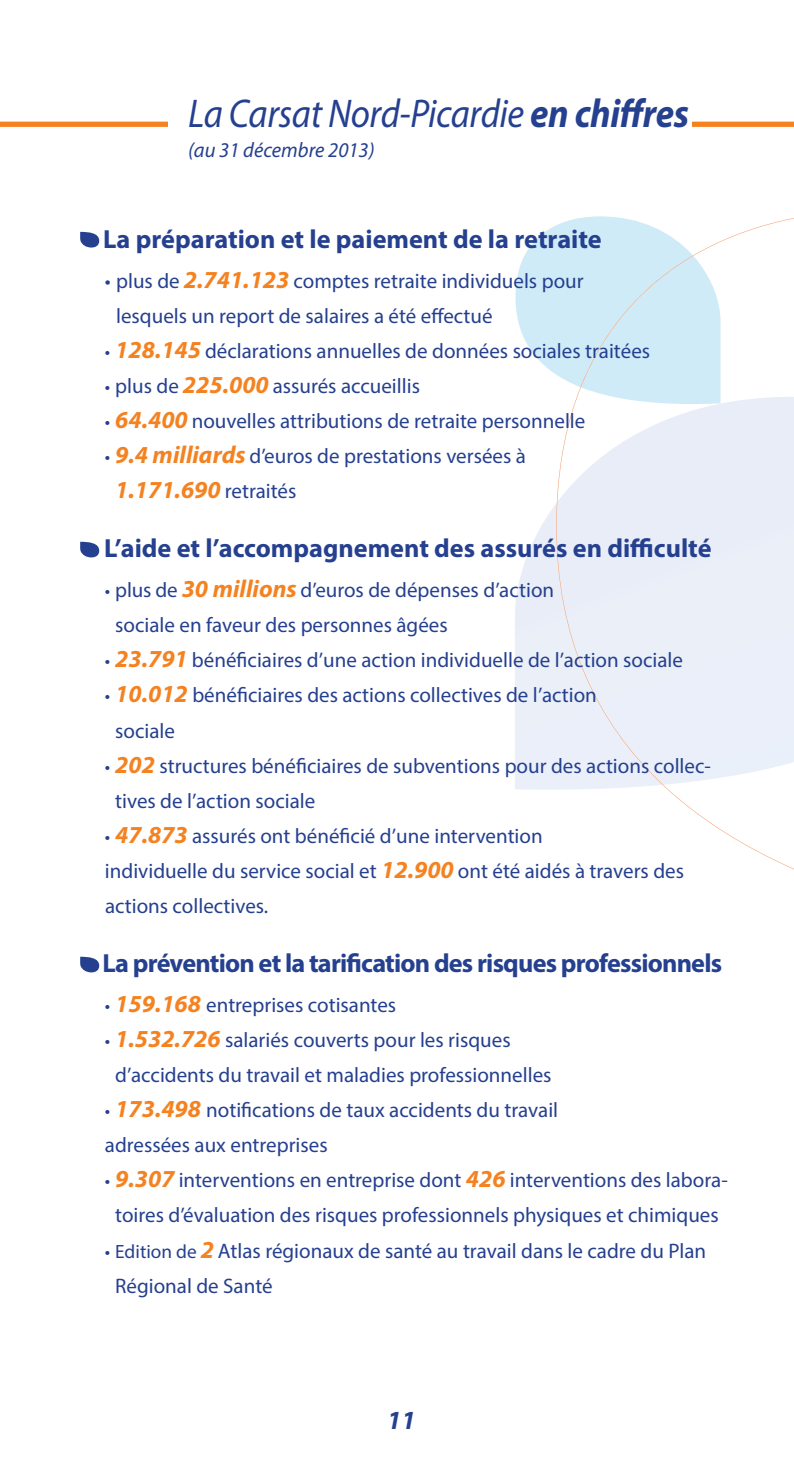
<style>
.page{position:relative;width:794px;height:1474px;background:#fff}
.page>*{position:absolute;margin:0;border:0;box-sizing:border-box;transform-origin:0 0}
.t1{font:italic 40.25px "Myriad Pro";letter-spacing:-.01em;color:#25408f;scale:.91 1}
.t2{font:700 26.25px "Myriad Pro";letter-spacing:-.005em;color:#25408f}
.t3{font:700 26.25px "Myriad Pro";letter-spacing:-.03em;color:#25408f}
.t4{font:italic 700 26.25px "Myriad Pro";color:#25408f}
.t5{font:italic 700 24.5px "Myriad Pro";color:#f58220}
.t6{font:21px/35px "Myriad Pro";color:#25408f}
.t7{font:italic 21px "Myriad Pro";color:#25408f}
.s1{font-weight:700}
.s2{font-weight:700;font-style:italic;font-size:24.5px;color:#f58220}
.s3{font-size:19.25px}
.s4{font-weight:400;font-style:normal;font-size:21px;color:#25408f}
</style>
<div class="page">
<div style="left:0;top:122px;width:794px;height:5px;background:#f58220"></div>
<div style="left:168px;top:82px;width:524px;height:89px;background:#fff"></div>
<svg style="left:530px;top:504px;width:26px;height:280px;background:#ebeff8"></svg>
<svg style="left:557px;top:218px;width:237px;height:652px;fill:#eaeff9"></svg>
<div style="left:556px;top:501px;width:107px;height:284px;background:#eaeff8"></div>
<svg style="left:515px;top:216px;width:205px;height:188px"></svg>
<svg style="left:80px;top:232px;width:19px;height:16px"></svg>
<svg style="left:80px;top:542px;width:19px;height:15px"></svg>
<svg style="left:80px;top:956px;width:19px;height:16px"></svg>
<h1 class="t1" style="left:188px;top:89px;width:552px">La Carsat Nord-Picardie <span class="s1">en chiffres</span></h1>
<p class="t7" style="left:188px;top:137px;width:188px">(au 31 décembre 2013)</p>
<p class="t2" style="left:103px;top:221px;width:500px">La préparation et le paiement de la retraite</p>
<p class="t6" style="left:116px;top:263px;width:469px;text-indent:-11px">• plus de <span class="s2">2.741.123</span> comptes retraite individuels pour lesquels un report de salaires a été effectué</p>
<p class="t6" style="left:105px;top:333px;width:546px"><span class="s3">•</span> <span class="s2">128.145</span> déclarations annuelles de données sociales traitées</p>
<p class="t6" style="left:105px;top:368px;width:316px"><span class="s3">•</span> plus de <span class="s2">225.000</span> assurés accueillis</p>
<p class="t6" style="left:105px;top:403px;width:482px"><span class="s3">•</span> <span class="s2">64.400</span> nouvelles attributions de retraite personnelle</p>
<p class="t6" style="left:105px;top:438px;width:422px"><span class="s3">•</span> <span class="s2">9.4 milliards</span> d’euros de prestations versées à</p>
<p class="t5" style="left:115px;top:473px;width:183px">1.171.690 <span class="s4">retraités</span></p>
<p class="t2" style="left:104px;top:531px;width:609px">L’aide et l’accompagnement des assurés en difficulté</p>
<p class="t6" style="left:115px;top:572px;width:440px;text-indent:-10px"><span class="s3">•</span> plus de <span class="s2">30 millions</span> d’euros de dépenses d’action sociale en faveur des personnes âgées</p>
<p class="t6" style="left:105px;top:642px;width:579px"><span class="s3">•</span> <span class="s2">23.791</span> bénéficiaires d’une action individuelle de l’action sociale</p>
<p class="t6" style="left:115px;top:677px;width:483px;text-indent:-10px"><span class="s3">•</span> <span class="s2">10.012</span> bénéficiaires des actions collectives de l’action sociale</p>
<p class="t6" style="left:115px;top:747px;width:597px;text-indent:-10px"><span class="s3">•</span> <span class="s2">202</span> structures bénéficiaires de subventions pour des actions collec&shy;tives de l’action sociale</p>
<p class="t6" style="left:105px;top:817px;width:580px"><span class="s3">•</span> <span class="s2">47.873</span> assurés ont bénéficié d’une intervention<br>individuelle du service social et <span class="s2">12.900</span> ont été aidés à travers des actions collectives.</p>
<p class="t3" style="left:102px;top:946px;width:621px">La prévention et la tarification des risques professionnels</p>
<p class="t6" style="left:105px;top:987px;width:293px"><span class="s3">•</span> <span class="s2">159.168</span> entreprises cotisantes</p>
<p class="t6" style="left:115px;top:1022px;width:438px;text-indent:-10px"><span class="s3">•</span> <span class="s2">1.532.726</span> salariés couverts pour les risques d’accidents du travail et maladies professionnelles</p>
<p class="t6" style="left:105px;top:1092px;width:455px"><span class="s3">•</span> <span class="s2">173.498</span> notifications de taux accidents du travail adressées aux entreprises</p>
<p class="t6" style="left:105px;top:1162px;width:624px;text-align:center"><span class="s3">•</span> <span class="s2">9.307</span> interventions en entreprise dont <span class="s2">426</span> interventions des labora&shy;toires d’évaluation des risques professionnels physiques et chimiques</p>
<p class="t6" style="left:115px;top:1232px;width:592px;text-indent:-10px"><span class="s3">• Edition de</span> <span class="s2">2</span> Atlas régionaux de santé au travail dans le cadre du Plan<br>Régional de Santé</p>
<p class="t4" style="left:387px;top:1402px;width:30px">11</p>
</div>
